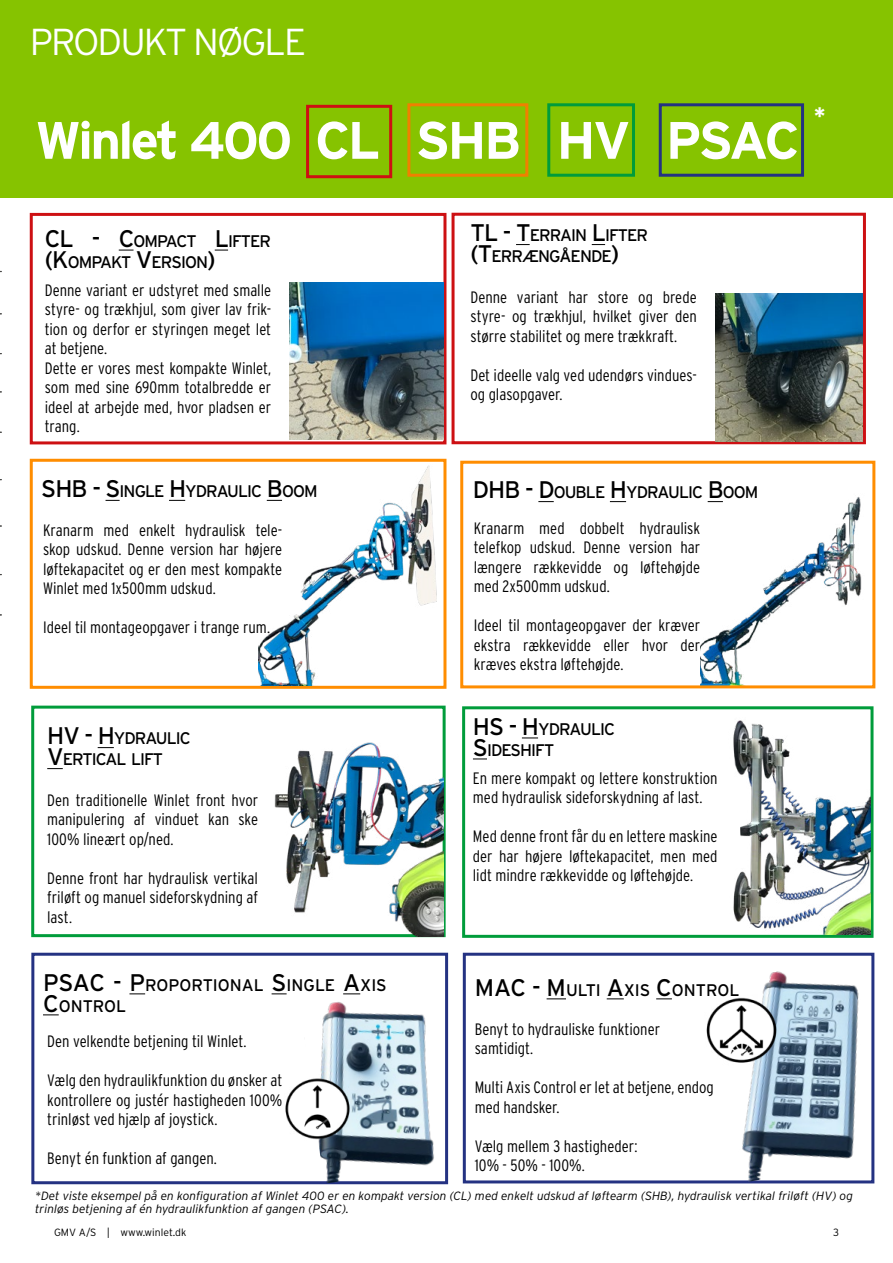
<style>
.page{position:relative;width:893px;height:1263px;background:#fff}
.page>*{position:absolute;margin:0;border:0;box-sizing:border-box;transform-origin:0 0}
.t1{font:700 52.5px "Interstate";letter-spacing:-.05em;color:#fff}
.t2{font:300 37.5px "Interstate";letter-spacing:-.05em;color:#fff}
.t3{font:700 22.5px "Interstate";color:#fff}
.t4{font:16.8px/21px "Interstate";letter-spacing:-.055em;color:#000}
.t5{font:16.8px/21px "Interstate";color:#000}
.t6{font:300 condensed 16.5px/19.5px "Interstate";color:#000;text-align:justify}
.t7{font:italic 300 12px/13.5px "Interstate";color:#000}
.t8{font:300 10.5px "Interstate";color:#000}
.s1{font-size:24px}
</style>
<div class="page">
<img style="left:700px;top:471px;width:176px;height:216px">
<div style="left:0;top:0;width:893px;height:198px;background:#86c300"></div>
<div style="left:31px;top:706px;width:415px;height:231px;border:3px solid #009c3b"></div>
<div style="left:30px;top:213px;width:416px;height:231px;border:3px solid #cd1013"></div>
<div style="left:452px;top:213px;width:414px;height:231px;border:3px solid #cd1013"></div>
<div style="left:460px;top:461px;width:415px;height:227px;border:3px solid #ff8d00"></div>
<div style="left:462px;top:706px;width:411px;height:232px;border:3px solid #009c3b"></div>
<div style="left:463px;top:953px;width:411px;height:230px;border:3px solid #243282"></div>
<img style="left:708px;top:952px;width:167px;height:232px">
<div style="left:31px;top:953px;width:417px;height:231px;border:3px solid #243282"></div>
<img style="left:706px;top:994px;width:72px;height:74px">
<img style="left:251px;top:732px;width:192px;height:204px">
<img style="left:301px;top:989px;width:148px;height:195px">
<img style="left:285px;top:1074px;width:67px;height:68px">
<img style="left:706px;top:707px;width:165px;height:228px">
<img style="left:716px;top:294px;width:146px;height:147px">
<img style="left:290px;top:282px;width:153px;height:158px">
<div style="left:30px;top:459px;width:416px;height:230px;border:3px solid #ff8d00"></div>
<img style="left:259px;top:458px;width:178px;height:228px">
<svg style="left:119px;top:250px;width:15px;height:1px"></svg>
<svg style="left:215px;top:250px;width:13px;height:1px"></svg>
<svg style="left:522px;top:738px;width:16px;height:1px"></svg>
<svg style="left:473px;top:759px;width:14px;height:1px"></svg>
<svg style="left:98px;top:747px;width:16px;height:1px"></svg>
<svg style="left:47px;top:768px;width:16px;height:1px"></svg>
<div style="left:306px;top:105px;width:86px;height:73px;border:3px solid #cd1013"></div>
<div style="left:407px;top:103px;width:121px;height:74px;border:3px solid #f08000"></div>
<div style="left:547px;top:103px;width:88px;height:74px;border:3px solid #009c3b"></div>
<div style="left:659px;top:103px;width:145px;height:74px;border:3px solid #243282"></div>
<svg style="left:106px;top:500px;width:14px;height:1px"></svg>
<svg style="left:169px;top:500px;width:16px;height:1px"></svg>
<svg style="left:267px;top:500px;width:15px;height:1px"></svg>
<svg style="left:516px;top:244px;width:14px;height:1px"></svg>
<svg style="left:592px;top:244px;width:13px;height:1px"></svg>
<svg style="left:538px;top:501px;width:16px;height:1px"></svg>
<svg style="left:610px;top:501px;width:16px;height:1px"></svg>
<svg style="left:708px;top:501px;width:15px;height:1px"></svg>
<svg style="left:129px;top:994px;width:16px;height:1px"></svg>
<svg style="left:272px;top:994px;width:15px;height:1px"></svg>
<svg style="left:343px;top:994px;width:17px;height:1px"></svg>
<svg style="left:43px;top:1015px;width:16px;height:1px"></svg>
<svg style="left:547px;top:998px;width:19px;height:1px"></svg>
<svg style="left:607px;top:998px;width:17px;height:1px"></svg>
<svg style="left:656px;top:998px;width:16px;height:1px"></svg>
<h2 class="t2" style="left:30px;top:21px;width:278px">PRODUKT NØGLE</h2>
<h1 class="t1" style="left:35px;top:111px;width:766px">Winlet 400 CL SHB HV PSAC</h1>
<h3 class="t3" style="left:814px;top:102px;width:13px">*</h3>
<p class="t4" style="left:45px;top:230px;width:228px"><span class="s1">CL -</span> <span class="s1">C</span>OMPACT <span class="s1">L</span>IFTER <span class="s1">(K</span>OMPAKT <span class="s1">V</span>ERSION<span class="s1">)</span></p>
<p class="t6" style="left:45px;top:280px;width:228px;text-align:left">Denne variant er udstyret med smalle styre- og trækhjul, som giver lav frik&shy;tion og derfor er styringen meget let at betjene.<br>Dette er vores mest kompakte Winlet, som med sine 690mm totalbredde er ideel at arbejde med, hvor pladsen er trang.</p>
<p class="t4" style="left:41px;top:481px;width:278px"><span class="s1">SHB -</span> <span class="s1">S</span> INGLE <span class="s1">H</span>YDRAULIC <span class="s1">B</span>OOM</p>
<p class="t6" style="left:43px;top:520px;width:241px">Kranarm med enkelt hydraulisk tele&shy;skop udskud. Denne version har højere løftekapacitet og er den mest kompakte Winlet med 1x500mm udskud.</p>
<p class="t6" style="left:43px;top:618px;width:229px">Ideel til montageopgaver i trange rum.</p>
<p class="t4" style="left:47px;top:728px;width:143px"><span class="s1">HV -</span> <span class="s1">H</span>YDRAULIC<br><span class="s1">V</span>ERTICAL LIFT</p>
<p class="t6" style="left:47px;top:790px;width:212px">Den traditionelle Winlet front hvor manipulering af vinduet kan ske 100% lineært op/ned.</p>
<p class="t6" style="left:47px;top:868px;width:212px">Denne front har hydraulisk vertikal friløft og manuel sideforskydning af last.</p>
<p class="t5" style="left:43px;top:974px;width:345px"><span class="s1">PSAC -</span> <span class="s1">P</span>ROPORTIONAL <span class="s1">S</span> INGLE <span class="s1">A</span>XIS<br><span class="s1">C</span>ONTROL</p>
<p class="t6" style="left:47px;top:1031px;width:201px">Den velkendte betjening til Winlet.</p>
<p class="t6" style="left:47px;top:1070px;width:237px">Vælg den hydraulikfunktion du ønsker at kontrollere og justér hastigheden 100% trinløst ved hjælp af joystick.</p>
<p class="t6" style="left:47px;top:1148px;width:171px">Benyt én funktion af gangen.</p>
<p class="t4" style="left:470px;top:225px;width:179px"><span class="s1">TL -</span> <span class="s1">T</span>ERRAIN <span class="s1">L</span>IFTER <span class="s1">(T</span>ERRÆNGÅENDE<span class="s1">)</span></p>
<p class="t6" style="left:470px;top:287px;width:228px">Denne variant har store og brede styre- og trækhjul, hvilket giver den større stabilitet og mere trækkraft.</p>
<p class="t6" style="left:470px;top:365px;width:228px">Det ideelle valg ved udendørs vindues&shy;og glasopgaver.</p>
<p class="t4" style="left:473px;top:482px;width:287px"><span class="s1">DHB -</span> <span class="s1">D</span>OUBLE <span class="s1">H</span>YDRAULIC <span class="s1">B</span>OOM</p>
<p class="t6" style="left:474px;top:518px;width:228px">Kranarm med dobbelt hydraulisk telefkop udskud. Denne version har længere rækkevidde og løftehøjde med 2x500mm udskud.</p>
<p class="t6" style="left:474px;top:615px;width:228px">Ideel til montageopgaver der kræver ekstra rækkevidde eller hvor der kræves ekstra løftehøjde.</p>
<p class="t4" style="left:473px;top:718px;width:142px"><span class="s1">HS -</span> <span class="s1">H</span>YDRAULIC<br><span class="s1">S</span>IDESHIFT</p>
<p class="t6" style="left:473px;top:768px;width:246px">En mere kompakt og lettere konstruktion med hydraulisk sideforskydning af last.</p>
<p class="t6" style="left:473px;top:827px;width:246px">Med denne front får du en lettere maskine der har højere løftekapacitet, men med lidt mindre rækkevidde og løftehøjde.</p>
<p class="t5" style="left:475px;top:979px;width:264px"><span class="s1">MAC -</span> <span class="s1">M</span> ULTI <span class="s1">A</span>XIS <span class="s1">C</span>ONTROL</p>
<p class="t6" style="left:475px;top:1019px;width:187px">Benyt to hydrauliske funktioner samtidigt.</p>
<p class="t6" style="left:475px;top:1077px;width:241px">Multi Axis Control er let at betjene, endog med handsker.</p>
<p class="t6" style="left:475px;top:1136px;width:164px">Vælg mellem 3 hastigheder:<br>10% - 50% - 100%.</p>
<p class="t7" style="left:35px;top:1188px;width:819px">*Det viste eksempel på en konfiguration af Winlet 400 er en kompakt version (CL) med enkelt udskud af løftearm (SHB), hydraulisk vertikal friløft (HV) og trinløs betjening af én hydraulikfunktion af gangen (PSAC).</p>
<p class="t8" style="left:54px;top:1226px;width:134px">GMV A/S | www.winlet.dk</p>
<p class="t8" style="left:833px;top:1226px;width:7px">3</p>
</div>
